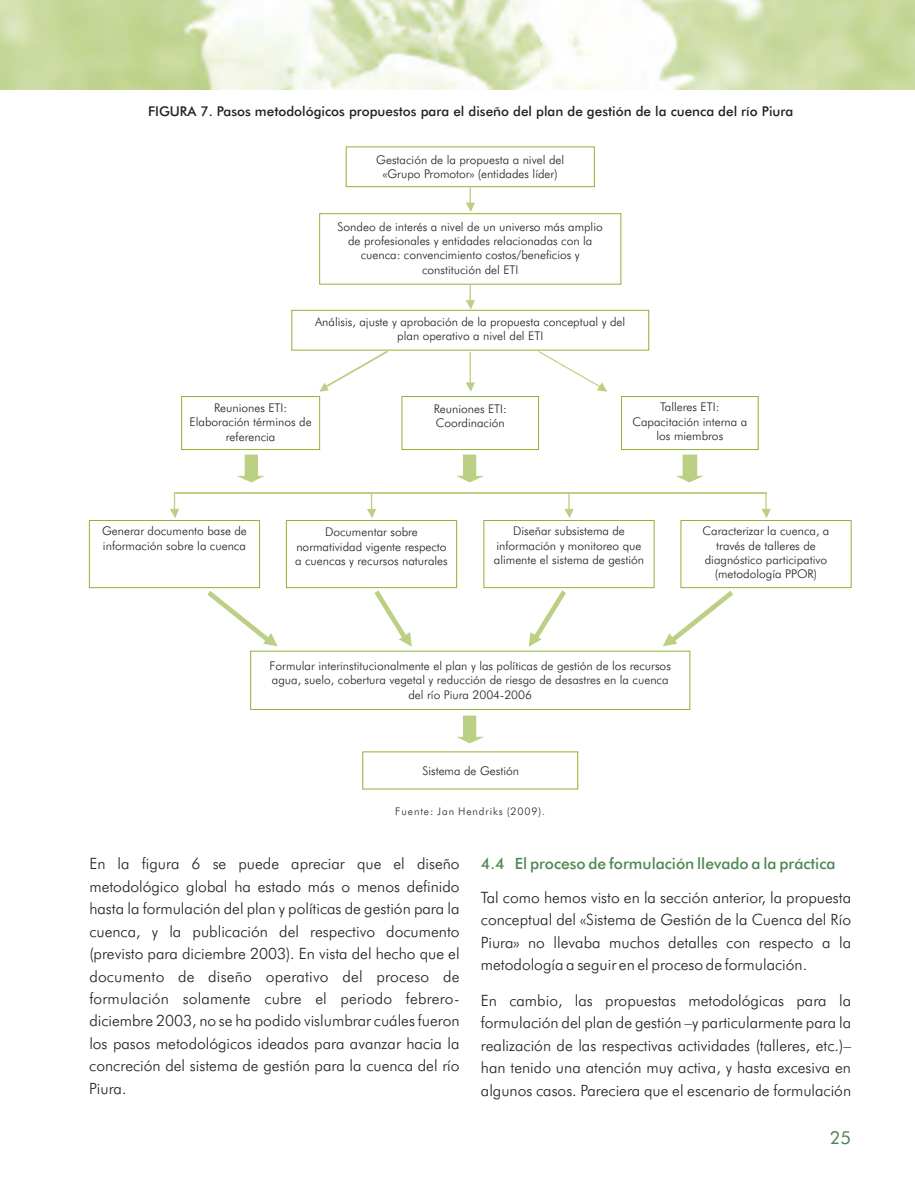
<style>
.page{position:relative;width:915px;height:1191px;background:#fff}
.page>*{position:absolute;margin:0;border:0;box-sizing:border-box;transform-origin:0 0}
.t1{font:18px "Futura BT";color:#4f8750}
.t2{font:300 15.6px/22.5px "Futura BT";color:#231f20;text-align:justify}
.t3{font:500 15.6px "Futura BT";color:#4f8750}
.t4{font:500 13.5px "Futura BT";color:#231f20}
.t5{font:300 12px/14.4px "Futura BT";color:#231f20;text-align:center}
.t6{font:300 10.5px "Futura BT";letter-spacing:.09em;color:#231f20}
</style>
<div class="page">
<img style="left:0;top:0;width:914px;height:89px">
<div style="left:346px;top:147px;width:248px;height:40px;border:1px solid #8fb431"></div>
<div style="left:319px;top:213px;width:301px;height:71px;border:1px solid #8fb431"></div>
<div style="left:401px;top:396px;width:137px;height:54px;border:1px solid #8fb431"></div>
<div style="left:621px;top:396px;width:137px;height:54px;border:1px solid #8fb431"></div>
<div style="left:181px;top:396px;width:139px;height:54px;border:1px solid #8fb431"></div>
<svg style="left:465px;top:187px;width:9px;height:25px"></svg>
<svg style="left:465px;top:352px;width:9px;height:40px"></svg>
<svg style="left:538px;top:351px;width:69px;height:41px"></svg>
<svg style="left:319px;top:350px;width:69px;height:42px"></svg>
<svg style="left:237px;top:454px;width:27px;height:28px"></svg>
<svg style="left:456px;top:454px;width:28px;height:28px"></svg>
<svg style="left:676px;top:454px;width:27px;height:28px"></svg>
<svg style="left:456px;top:715px;width:28px;height:28px"></svg>
<div style="left:291px;top:310px;width:357px;height:40px;border:1px solid #8fb431"></div>
<svg style="left:207px;top:590px;width:70px;height:56px"></svg>
<svg style="left:663px;top:590px;width:69px;height:56px"></svg>
<svg style="left:465px;top:284px;width:9px;height:25px"></svg>
<div style="left:680px;top:520px;width:171px;height:68px;border:1px solid #8fb431"></div>
<div style="left:483px;top:520px;width:171px;height:68px;border:1px solid #8fb431"></div>
<div style="left:286px;top:520px;width:170px;height:68px;border:1px solid #8fb431"></div>
<div style="left:89px;top:520px;width:171px;height:68px;border:1px solid #8fb431"></div>
<svg style="left:528px;top:590px;width:38px;height:57px"></svg>
<svg style="left:374px;top:590px;width:37px;height:56px"></svg>
<svg style="left:367px;top:494px;width:9px;height:24px"></svg>
<svg style="left:170px;top:493px;width:9px;height:25px"></svg>
<svg style="left:761px;top:493px;width:9px;height:25px"></svg>
<svg style="left:564px;top:494px;width:9px;height:24px"></svg>
<hr style="left:174px;top:492px;width:592px;height:2px;background:#bbd084">
<p class="t4" style="left:148px;top:106px;width:646px">FIGURA 7. Pasos metodológicos propuestos para el diseño del plan de gestión de la cuenca del río Piura</p>
<p class="t5" style="left:376px;top:153px;width:189px">Gestación de la propuesta a nivel del «Grupo Promotor» (entidades líder)</p>
<p class="t5" style="left:337px;top:220px;width:266px">Sondeo de interés a nivel de un universo más amplio de profesionales y entidades relacionadas con la cuenca: convencimiento costos/beneficios y constitución del ETI</p>
<p class="t5" style="left:315px;top:315px;width:311px">Análisis, ajuste y aprobación de la propuesta conceptual y del plan operativo a nivel del ETI</p>
<p class="t5" style="left:189px;top:402px;width:123px">Reuniones ETI:<br>Elaboración términos de referencia</p>
<p class="t5" style="left:433px;top:402px;width:75px;text-align:left">Reuniones ETI:<br>Coordinación</p>
<p class="t5" style="left:632px;top:401px;width:116px">Talleres ETI:<br>Capacitación interna a los miembros</p>
<p class="t5" style="left:102px;top:525px;width:146px;text-align:left">Generar documento base de información sobre la cuenca</p>
<p class="t5" style="left:295px;top:526px;width:154px">Documentar sobre normatividad vigente respecto a cuencas y recursos naturales</p>
<p class="t5" style="left:493px;top:525px;width:152px">Diseñar subsistema de información y monitoreo que alimente el sistema de gestión</p>
<p class="t5" style="left:269px;top:659px;width:402px">Formular interinstitucionalmente el plan y las políticas de gestión de los recursos agua, suelo, cobertura vegetal y reducción de riesgo de desastres en la cuenca del río Piura 2004-2006</p>
<p class="t5" style="left:422px;top:764px;width:98px">Sistema de Gestión</p>
<p class="t6" style="left:395px;top:806px;width:151px">Fuente: Jan Hendriks (2009).</p>
<p class="t5" style="left:702px;top:525px;width:128px">Caracterizar la cuenca, a través de talleres de diagnóstico participativo (metodología PPOR)</p>
<p class="t2" style="left:89px;top:854px;width:371px">En la figura 6 se puede apreciar que el diseño metodológico global ha estado más o menos definido hasta la formulación del plan y políticas de gestión para la cuenca, y la publicación del respectivo documento (previsto para diciembre 2003). En vista del hecho que el documento de diseño operativo del proceso de formulación solamente cubre el periodo febrero&shy;diciembre 2003, no se ha podido vislumbrar cuáles fueron los pasos metodológicos ideados para avanzar hacia la concreción del sistema de gestión para la cuenca del río Piura.</p>
<p class="t3" style="left:480px;top:857px;width:356px">4.4 El proceso de formulación llevado a la práctica</p>
<p class="t2" style="left:480px;top:887px;width:371px">Tal como hemos visto en la sección anterior, la propuesta conceptual del «Sistema de Gestión de la Cuenca del Río Piura» no llevaba muchos detalles con respecto a la metodología a seguir en el proceso de formulación.</p>
<p class="t2" style="left:480px;top:990px;width:371px">En cambio, las propuestas metodológicas para la formulación del plan de gestión –y particularmente para la realización de las respectivas actividades (talleres, etc.)– han tenido una atención muy activa, y hasta excesiva en algunos casos. Pareciera que el escenario de formulación</p>
<p class="t1" style="left:829px;top:1129px;width:23px">25</p>
</div>
